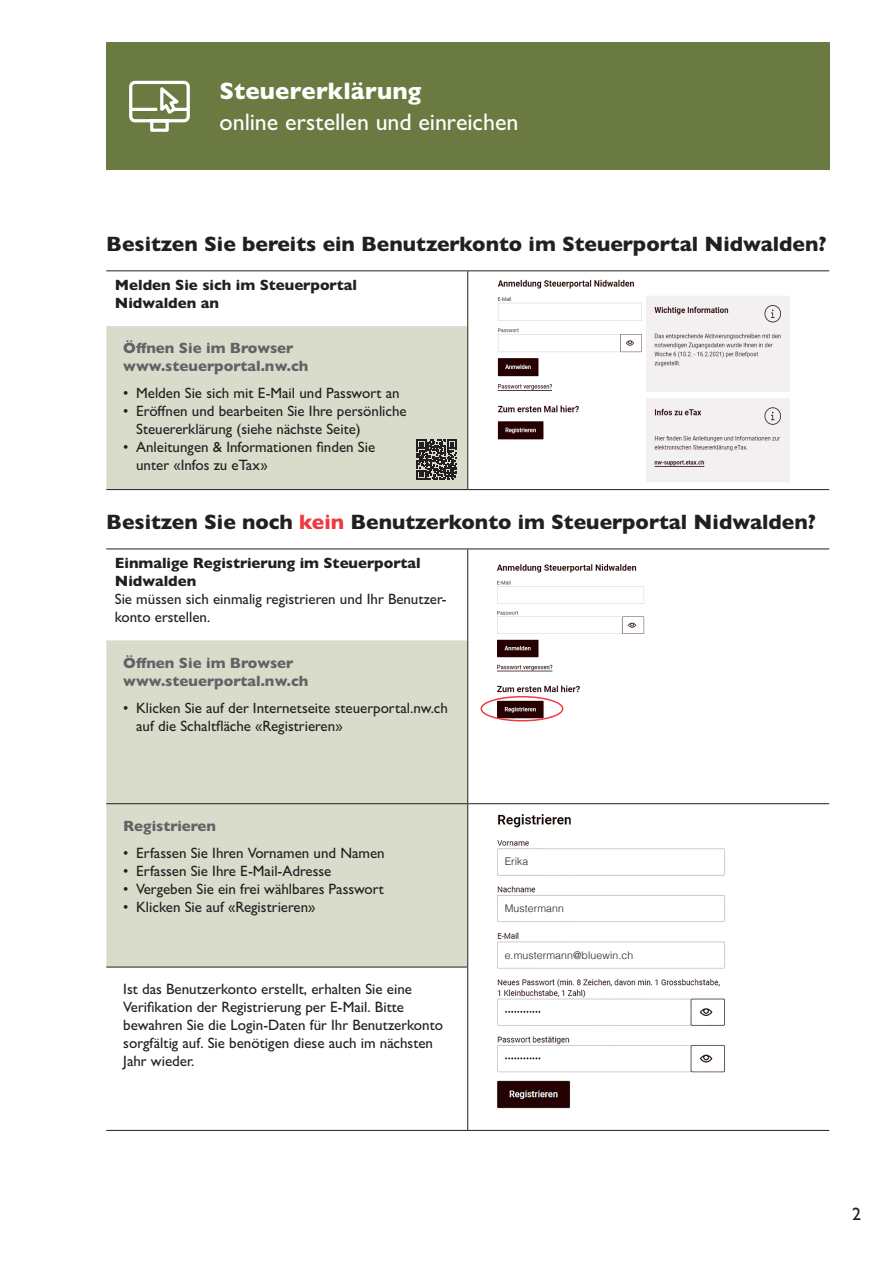
<style>
.page{position:relative;width:893px;height:1263px;background:#fff}
.page>*{position:absolute;margin:0;border:0;box-sizing:border-box;transform-origin:0 0}
.t1{font:500 24px "Gill Sans MT Pro";letter-spacing:-.005em;color:#fff}
.t2{font:800 24px "Gill Sans MT Pro";letter-spacing:.005em;color:#fff}
.t3{font:800 21px "Gill Sans MT Pro";color:#231f20}
.t4{font:500 18px "Gill Sans MT Pro";color:#231f20}
.t5{font:500 15px/18px "Gill Sans MT Pro";color:#231f20}
.t6{font:800 15px/18px "Gill Sans MT Pro";color:#636366}
.t7{font:800 15px/18px "Gill Sans MT Pro";color:#231f20}
.t8{font:300 10.5px "Helvetica";letter-spacing:.01em;color:#231f20}
.s1{color:#ee3a41}
</style>
<div class="page">
<svg style="left:106px;top:326px;width:362px;height:641px;fill:#d9dccb"></svg>
<hr style="left:468px;top:1130px;width:361px;height:1px;background:#231f20">
<hr style="left:106px;top:270px;width:362px;height:1px;background:#231f20">
<hr style="left:468px;top:270px;width:361px;height:1px;background:#231f20">
<hr style="left:467px;top:271px;width:1px;height:55px;background:#231f20">
<hr style="left:467px;top:326px;width:1px;height:163px;background:#231f20">
<hr style="left:106px;top:489px;width:362px;height:1px;background:#231f20">
<hr style="left:468px;top:489px;width:361px;height:1px;background:#231f20">
<hr style="left:106px;top:549px;width:362px;height:1px;background:#231f20">
<hr style="left:468px;top:549px;width:361px;height:1px;background:#231f20">
<hr style="left:467px;top:549px;width:1px;height:91px;background:#231f20">
<hr style="left:467px;top:640px;width:1px;height:163px;background:#231f20">
<hr style="left:467px;top:804px;width:1px;height:163px;background:#231f20">
<hr style="left:467px;top:967px;width:1px;height:163px;background:#231f20">
<hr style="left:106px;top:803px;width:362px;height:1px;background:#231f20">
<hr style="left:106px;top:967px;width:362px;height:1px;background:#231f20">
<hr style="left:106px;top:1130px;width:362px;height:1px;background:#231f20">
<hr style="left:468px;top:803px;width:361px;height:1px;background:#231f20">
<img style="left:497px;top:279px;width:293px;height:203px">
<img style="left:494px;top:564px;width:151px;height:158px">
<img style="left:497px;top:814px;width:228px;height:295px">
<div style="left:106px;top:43px;width:107px;height:127px;background:#6b7a40"></div>
<div style="left:212px;top:43px;width:617px;height:127px;background:#6b7a40"></div>
<svg style="left:129px;top:80px;width:61px;height:52px"></svg>
<div style="left:480px;top:696px;width:83px;height:25px;border:2px solid #ee3a41;border-radius:50%"></div>
<div style="left:502px;top:855px;width:42px;height:12px;background:#fff"></div>
<div style="left:502px;top:901px;width:57px;height:13px;background:#fff"></div>
<div style="left:502px;top:948px;width:112px;height:13px;background:#fff"></div>
<svg style="left:417px;top:439px;width:40px;height:41px;background:#565450"></svg>
<h1 class="t2" style="left:220px;top:77px;width:203px">Steuererklärung</h1>
<h1 class="t1" style="left:220px;top:107px;width:300px">online erstellen und einreichen</h1>
<h2 class="t3" style="left:106px;top:232px;width:722px">Besitzen Sie bereits ein Benutzerkonto im Steuerportal Nidwalden?</h2>
<p class="t7" style="left:115px;top:275px;width:244px">Melden Sie sich im Steuerportal<br>Nidwalden an</p>
<p class="t6" style="left:123px;top:339px;width:186px">Öffnen Sie im Browser www.steuerportal.nw.ch</p>
<p class="t5" style="left:123px;top:384px;width:278px">• Melden Sie sich mit E-Mail und Passwort an</p>
<p class="t5" style="left:136px;top:402px;width:272px;text-indent:-13px">• Eröffnen und bearbeiten Sie Ihre persönliche<br>Steuererklärung (siehe nächste Seite)</p>
<p class="t5" style="left:136px;top:438px;width:241px;text-indent:-13px">• Anleitungen &amp; Informationen finden Sie unter «Infos zu eTax»</p>
<h2 class="t3" style="left:106px;top:510px;width:711px">Besitzen Sie noch <span class="s1">kein</span> Benutzerkonto im Steuerportal Nidwalden?</h2>
<p class="t7" style="left:115px;top:553px;width:307px">Einmalige Registrierung im Steuerportal<br>Nidwalden</p>
<p class="t5" style="left:115px;top:589px;width:333px">Sie müssen sich einmalig registrieren und Ihr Benutzer&shy;konto erstellen.</p>
<p class="t6" style="left:123px;top:653px;width:186px">Öffnen Sie im Browser www.steuerportal.nw.ch</p>
<p class="t5" style="left:136px;top:698px;width:313px;text-indent:-13px">• Klicken Sie auf der Internetseite steuerportal.nw.ch auf die Schaltfläche «Registrieren»</p>
<p class="t6" style="left:123px;top:817px;width:94px">Registrieren</p>
<p class="t5" style="left:123px;top:844px;width:263px">• Erfassen Sie Ihren Vornamen und Namen</p>
<p class="t5" style="left:123px;top:862px;width:210px">• Erfassen Sie Ihre E-Mail-Adresse</p>
<p class="t5" style="left:123px;top:880px;width:262px">• Vergeben Sie ein frei wählbares Passwort</p>
<p class="t5" style="left:123px;top:898px;width:194px">• Klicken Sie auf «Registrieren»</p>
<p class="t5" style="left:123px;top:980px;width:321px">Ist das Benutzerkonto erstellt, erhalten Sie eine Verifikation der Registrierung per E-Mail. Bitte bewahren Sie die Login-Daten für Ihr Benutzerkonto sorgfältig auf. Sie benötigen diese auch im nächsten Jahr wieder.</p>
<p class="t8" style="left:505px;top:852px;width:25px">Erika</p>
<p class="t8" style="left:505px;top:899px;width:61px">Mustermann</p>
<p class="t8" style="left:505px;top:946px;width:130px">e.mustermann@bluewin.ch</p>
<p class="t4" style="left:852px;top:1204px;width:10px">2</p>
</div>
